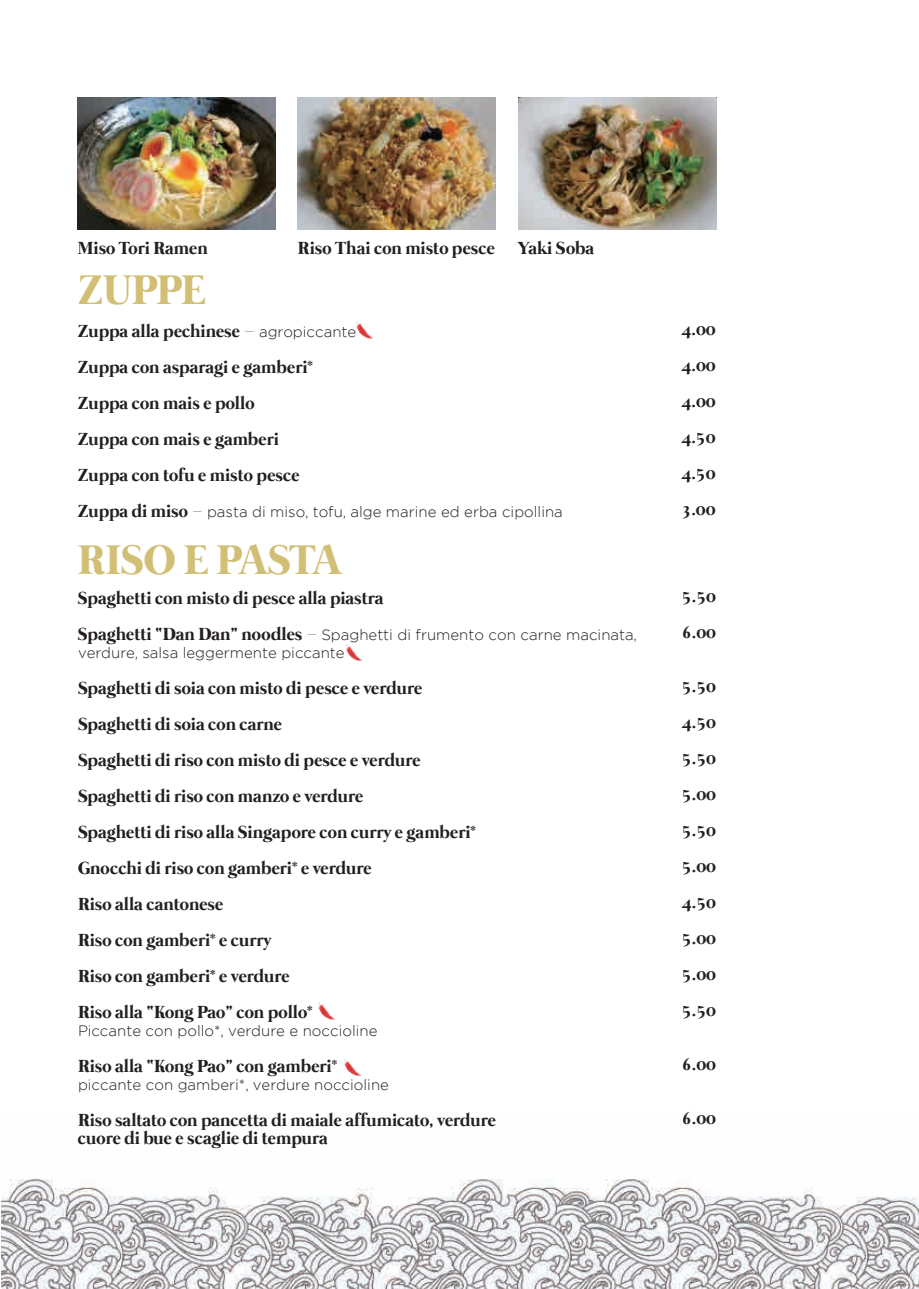
<style>
.page{position:relative;width:919px;height:1289px;background:#fff}
.page>*{position:absolute;margin:0;border:0;box-sizing:border-box;transform-origin:0 0}
.t1{font:700 42.6px "Mermaid";color:#d2bf76}
.t2{font:700 18px/36px "Mermaid";color:#231f20}
.t3{font:300 15px/18px "Gotham";color:#231f20}
.s1{font-family:"Brand";font-weight:400}
.s2{font-family:"Gotham";font-weight:300;font-size:15px}
.s3{font-family:"Mermaid";font-weight:700;font-size:18px}
.s4{font-family:"Brand";font-weight:400;font-size:18px}
</style>
<div class="page">
<img style="left:2px;top:1179px;width:916px;height:109px">
<img style="left:356px;top:321px;width:16px;height:18px">
<img style="left:346px;top:644px;width:16px;height:17px">
<img style="left:344px;top:1059px;width:16px;height:17px">
<img style="left:318px;top:1002px;width:16px;height:18px">
<img style="left:78px;top:98px;width:198px;height:132px">
<img style="left:298px;top:98px;width:197px;height:132px">
<img style="left:518px;top:98px;width:198px;height:132px">
<p class="t2" style="left:78px;top:231px;width:131px">Miso Tori Ramen</p>
<p class="t2" style="left:298px;top:231px;width:198px">Riso Thai con misto pesce</p>
<p class="t2" style="left:518px;top:231px;width:77px">Yaki Soba</p>
<h1 class="t1" style="left:78px;top:265px;width:129px">ZUPPE</h1>
<p class="t2" style="left:78px;top:314px;width:280px">Zuppa alla pechinese <span class="s1">—</span> <span class="s2">agropiccante<br></span>Zuppa con asparagi e gamberi*<br>Zuppa con mais e pollo<br>Zuppa con mais e gamberi<br>Zuppa con tofu e misto pesce</p>
<p class="t3" style="left:78px;top:502px;width:486px"><span class="s3">Zuppa di miso</span> <span class="s4">—</span> pasta di miso, tofu, alge marine ed erba cipollina</p>
<h1 class="t1" style="left:78px;top:536px;width:265px">RISO E PASTA</h1>
<p class="t2" style="left:78px;top:581px;width:307px">Spaghetti con misto di pesce alla piastra</p>
<p class="t3" style="left:78px;top:625px;width:560px"><span class="s3">Spaghetti “Dan Dan” noodles</span> <span class="s4">—</span> Spaghetti di frumento con carne macinata, verdure, salsa leggermente piccante</p>
<p class="t2" style="left:78px;top:671px;width:399px">Spaghetti di soia con misto di pesce e verdure Spaghetti di soia con carne<br>Spaghetti di riso con misto di pesce e verdure Spaghetti di riso con manzo e verdure<br>Spaghetti di riso alla Singapore con curry e gamberi* Gnocchi di riso con gamberi* e verdure<br>Riso alla cantonese<br>Riso con gamberi* e curry<br>Riso con gamberi* e verdure<br>Riso alla “Kong Pao” con pollo*</p>
<p class="t3" style="left:78px;top:1021px;width:301px">Piccante con pollo*, verdure e noccioline</p>
<p class="t2" style="left:78px;top:1049px;width:260px">Riso alla “Kong Pao” con gamberi*</p>
<p class="t3" style="left:78px;top:1075px;width:312px">piccante con gamberi*, verdure noccioline</p>
<p class="t2" style="left:78px;top:1112px;width:419px;line-height:18px">Riso saltato con pancetta di maiale affumicato, verdure cuore di bue e scaglie di tempura</p>
<p class="t2" style="left:681px;top:312px;width:36px;text-align:justify">4.00<br>4.00<br>4.00<br>4.50<br>4.50<br>3.00</p>
<p class="t2" style="left:682px;top:579px;width:36px">5.50<br>6.00</p>
<p class="t2" style="left:682px;top:669px;width:36px;text-align:justify">5.50<br>4.50<br>5.50<br>5.00<br>5.50<br>5.00<br>4.50<br>5.00<br>5.00<br>5.50</p>
<p class="t2" style="left:682px;top:1047px;width:36px">6.00</p>
<p class="t2" style="left:682px;top:1101px;width:36px">6.00</p>
</div>
